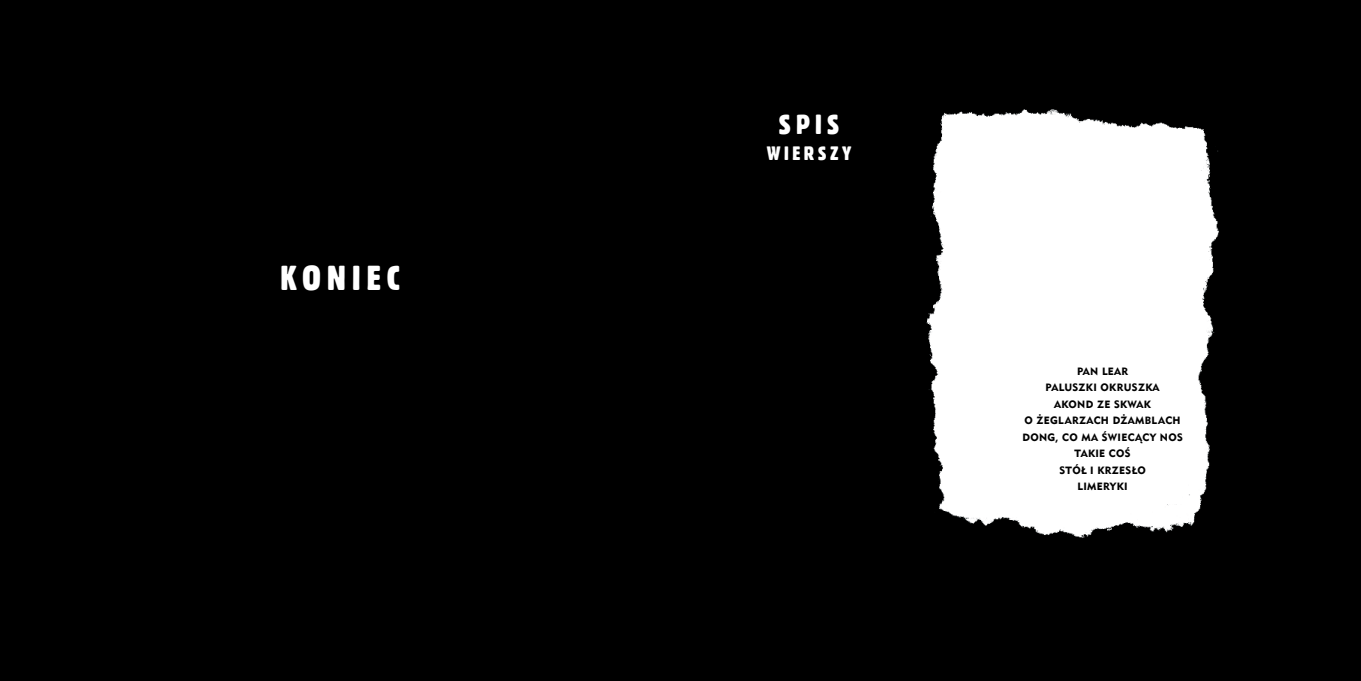
<style>
.page{position:relative;width:1361px;height:681px;background:#fff}
.page>*{position:absolute;margin:0;border:0;box-sizing:border-box;transform-origin:0 0}
.t1{font:33.75px "Gothic 821 Cn EU";letter-spacing:.16em;color:#fff;scale:1.11 1}
.t2{font:27px "Gothic 821 Cn EU";color:#fff;scale:1.11 1}
.t3{font:18.9px "Gothic 821 Cn EU";letter-spacing:.165em;color:#fff;scale:1.11 1}
.t4{font:10.5px/16.5px "Geometric 415 Blk EU";letter-spacing:.03em;color:#000;text-align:center}
</style>
<div class="page">
<img style="left:0;top:0;width:1361px;height:680px">
<div style="left:724px;top:101px;width:170px;height:70px;background:#000"></div>
<h1 class="t1" style="left:280px;top:257px;width:109px">KONIEC</h1>
<h2 class="t2" style="left:778px;top:108px;width:56px">SPIS</h2>
<h3 class="t3" style="left:767px;top:142px;width:78px">WIERSZY</h3>
<p class="t4" style="left:1022px;top:362px;width:162px">PAN LEAR<br>PALUSZKI OKRUSZKA<br>AKOND ZE SKWAK<br>O ŻEGLARZACH DŻAMBLACH<br>DONG, CO MA ŚWIECĄCY NOS<br>TAKIE COŚ<br>STÓŁ I KRZESŁO<br>LIMERYKI</p>
</div>
